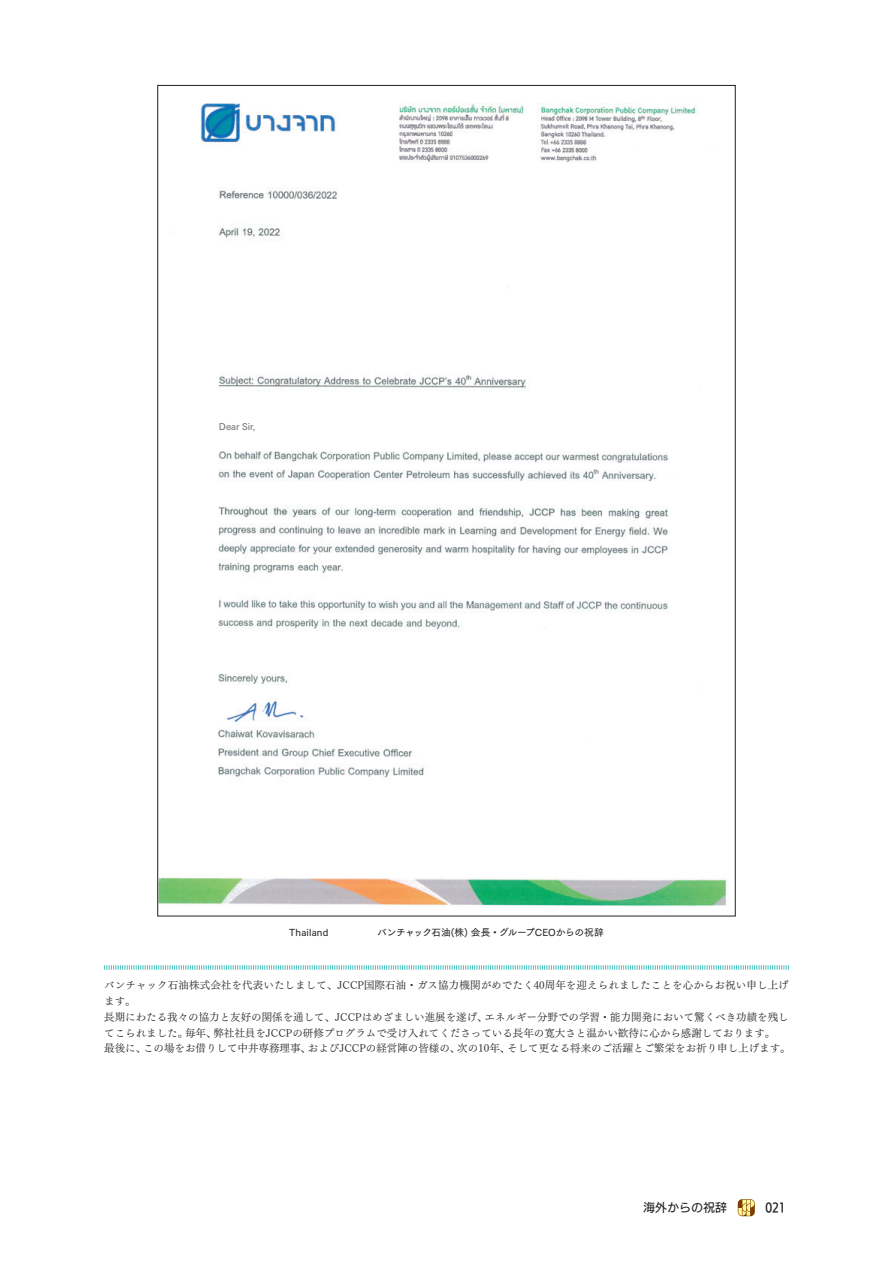
<style>
.page{position:relative;width:893px;height:1263px;background:#fff}
.page>*{position:absolute;margin:0;border:0;box-sizing:border-box;transform-origin:0 0}
.t1{font:12px "UD Kakugo Small Pr 6 M";color:#231f20}
.t2{font:12px "UD Kakugo C80 Pro DB";color:#231f20}
.t3{font:10.5px/15.8px "Tsuku Min Pr 6 R";color:#231f20}
.t4{font:9.75px "Tsuku Go Pro D";color:#231f20}
.t5{font:9.3px "Tsuku Go Pro D";color:#6c6d70}
</style>
<div class="page">
<svg style="left:738px;top:1199px;width:17px;height:17px"></svg>
<img style="left:159px;top:103px;width:568px;height:803px">
<svg style="left:104px;top:965px;width:685px;height:5px"></svg>
<div style="left:204px;top:253px;width:251px;height:106px;background:#fff"></div>
<div style="left:215px;top:416px;width:142px;height:21px;background:#fff"></div>
<p class="t5" style="left:219px;top:419px;width:38px">Dear Sir,</p>
<p class="t4" style="left:289px;top:924px;width:316px">Thailand　　　　　バンチャック⽯油(株) 会⻑・グループCEOからの祝辞</p>
<p class="t3" style="left:104px;top:976px;width:688px">バンチャック石油株式会社を代表いたしまして、JCCP国際石油・ガス協力機関がめでたく40周年を迎えられましたことを心からお祝い申し上げます。<br>長期にわたる我々の協力と友好の関係を通して、JCCPはめざましい進展を遂げ、エネルギー分野での学習・能力開発において驚くべき功績を残してこられました。毎年、弊社社員をJCCPの研修プログラムで受け入れてくださっている長年の寛大さと温かい歓待に心から感謝しております。<br>最後に、この場をお借りして中井専務理事、およびJCCPの経営陣の皆様の、次の10年、そして更なる将来のご活躍とご繁栄をお祈り申し上げます。</p>
<p class="t1" style="left:643px;top:1201px;width:85px">海外からの祝辞</p>
<p class="t2" style="left:765px;top:1198px;width:22px">021</p>
</div>
